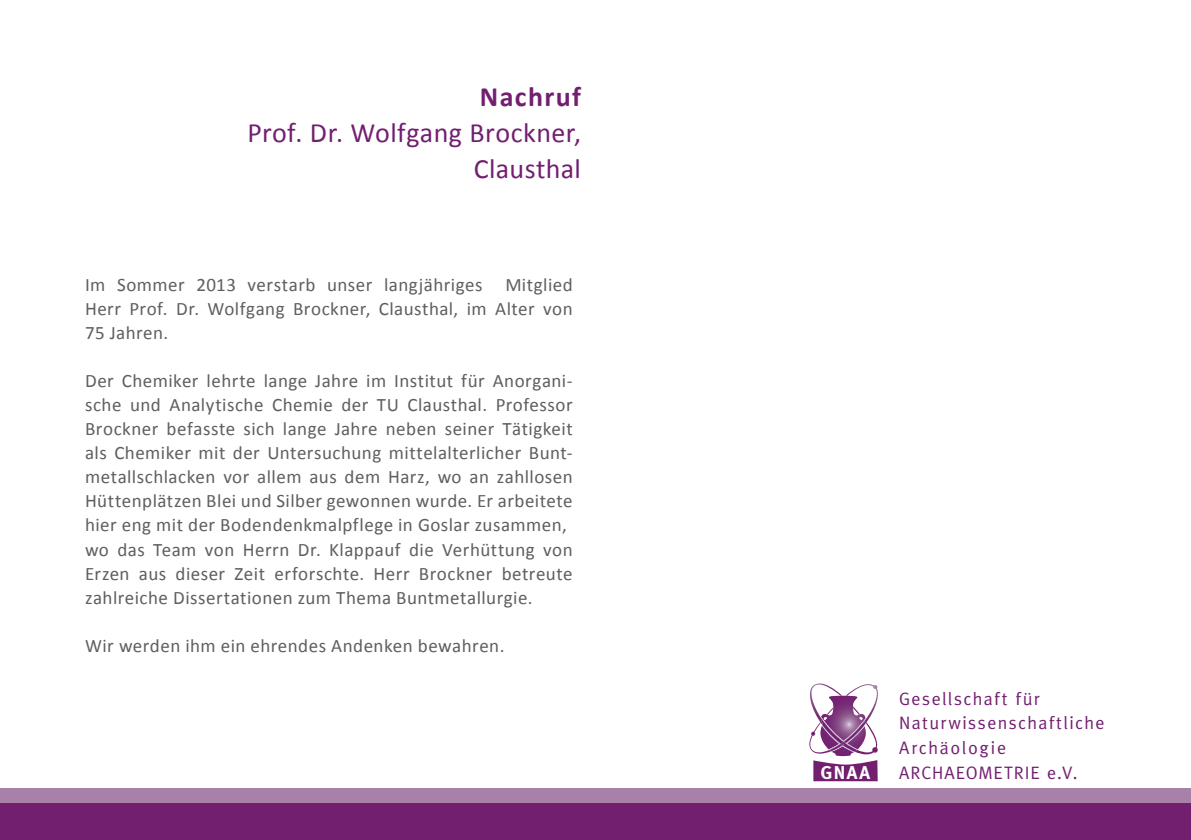
<style>
.page{position:relative;width:1191px;height:840px;background:#fff}
.page>*{position:absolute;margin:0;border:0;box-sizing:border-box;transform-origin:0 0}
.t1{font:28px/36px "Calibri";letter-spacing:.015em;color:#721f70;text-align:right}
.t2{font:700 28px "Calibri";letter-spacing:.05em;color:#721f70}
.t3{font:19px/24px "Calibri";letter-spacing:.025em;color:#605e5f;text-align:justify}
.t4{font:700 18.6px "Meta";color:#fff}
.t5{font:18px/24.8px "Meta";letter-spacing:.08em;color:#721f70}
.t6{font:18px "Meta";letter-spacing:.055em;color:#721f70}
</style>
<div class="page">
<div style="left:0;top:788px;width:1191px;height:51px;background:#a881a9"></div>
<div style="left:0;top:802px;width:1191px;height:37px;background:#721f70"></div>
<svg style="left:809px;top:683px;width:69px;height:97px"></svg>
<h1 class="t2" style="left:480px;top:79px;width:103px">Nachruf</h1>
<h1 class="t1" style="left:247px;top:115px;width:335px">Prof. Dr. Wolfgang Brockner,<br>Clausthal</h1>
<p class="t3" style="left:85px;top:273px;width:489px">Im Sommer 2013 verstarb unser langjähriges Mitglied Herr Prof. Dr. Wolfgang Brockner, Clausthal, im Alter von 75 Jahren.</p>
<p class="t3" style="left:85px;top:369px;width:489px;text-align:left">Der Chemiker lehrte lange Jahre im Institut für Anorgani&shy;sche und Analytische Chemie der TU Clausthal. Professor Brockner befasste sich lange Jahre neben seiner Tätigkeit als Chemiker mit der Untersuchung mittelalterlicher Bunt&shy;metallschlacken vor allem aus dem Harz, wo an zahllosen Hüttenplätzen Blei und Silber gewonnen wurde. Er arbeitete hier eng mit der Bodendenkmalpflege in Goslar zusammen, wo das Team von Herrn Dr. Klappauf die Verhüttung von Erzen aus dieser Zeit erforschte. Herr Brockner betreute zahlreiche Dissertationen zum Thema Buntmetallurgie.</p>
<p class="t3" style="left:85px;top:633px;width:421px">Wir werden ihm ein ehrendes Andenken bewahren.</p>
<p class="t5" style="left:899px;top:685px;width:207px">Gesellschaft für<br>Naturwissenschaftliche<br>Archäologie</p>
<p class="t4" style="left:821px;top:761px;width:51px">GNAA</p>
<p class="t6" style="left:899px;top:761px;width:180px">ARCHAEOMETRIE e.V.</p>
</div>
